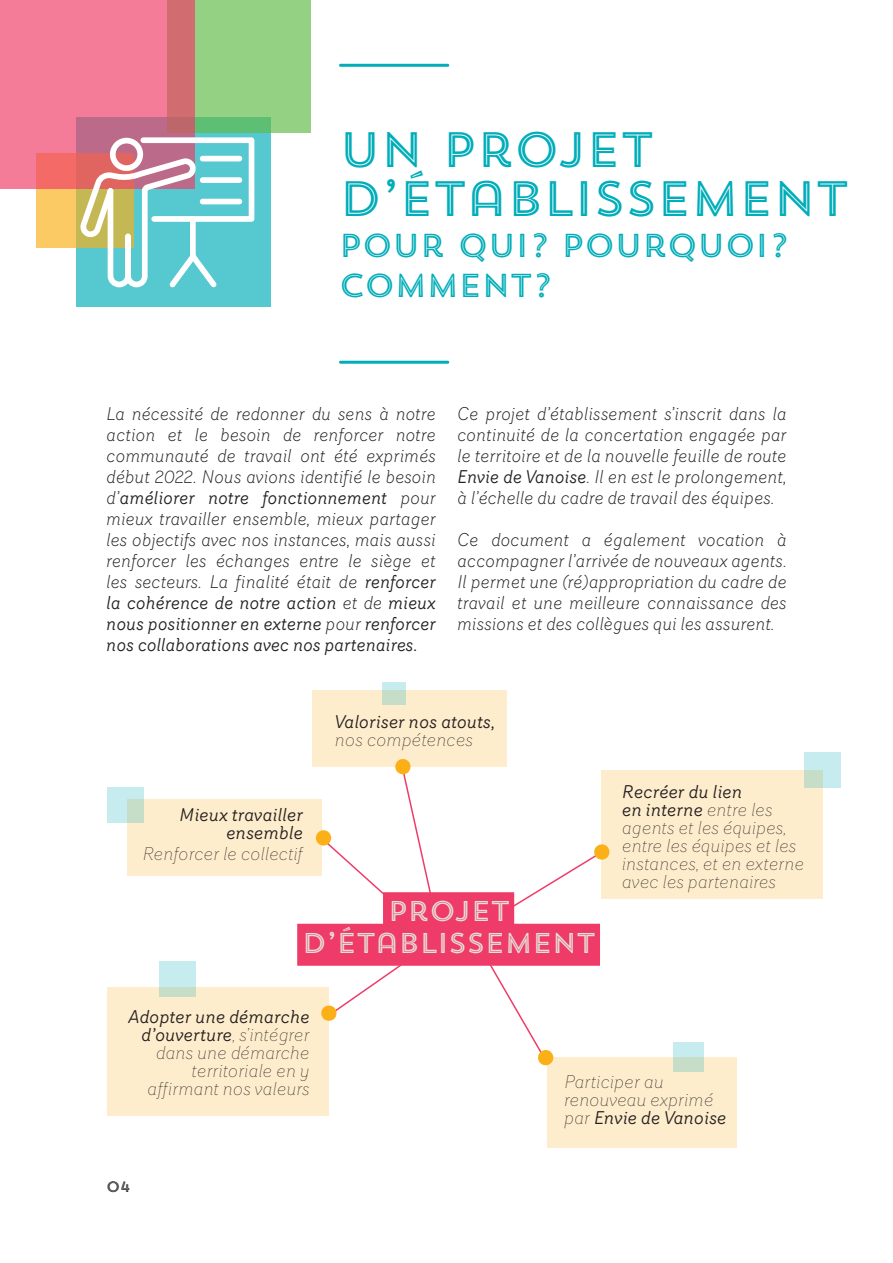
<style>
.page{position:relative;width:893px;height:1263px;background:#fff}
.page>*{position:absolute;margin:0;border:0;box-sizing:border-box;transform-origin:0 0}
.t1{font:49.5px "Trend Sans Five";letter-spacing:-.03em;color:#00adb9}
.t2{font:33px "Trend Sans Five";letter-spacing:-.03em;color:#00adb9}
.t3{font:28.5px "Trend Sans Five";letter-spacing:-.03em;color:#e6e0da}
.t4{font:italic 300 18px/21px "Router";letter-spacing:-.005em;color:#231f20;text-align:justify}
.t5{font:italic 200 18px/18px "Router";color:#231f20}
.t6{font:italic 18px/18px "Router";color:#231f20;text-align:right}
.t7{font:15px "Trend Sans Five";color:#231f20}
.s1{font-weight:400}
</style>
<div class="page">
<div style="left:602px;top:770px;width:221px;height:129px;background:#feedcc"></div>
<svg style="left:805px;top:753px;width:36px;height:35px"></svg>
<div style="left:107px;top:987px;width:221px;height:129px;background:#feedcc"></div>
<svg style="left:159px;top:961px;width:37px;height:35px"></svg>
<div style="left:127px;top:800px;width:195px;height:76px;background:#feedcc"></div>
<svg style="left:107px;top:787px;width:37px;height:36px"></svg>
<div style="left:312px;top:690px;width:195px;height:77px;background:#feedcc"></div>
<svg style="left:383px;top:682px;width:23px;height:23px"></svg>
<div style="left:547px;top:1058px;width:190px;height:90px;background:#feedcc"></div>
<svg style="left:673px;top:1042px;width:31px;height:29px"></svg>
<div style="left:383px;top:892px;width:131px;height:42px;background:#ef3b67"></div>
<div style="left:297px;top:924px;width:303px;height:42px;background:#ef3b67"></div>
<svg style="left:320px;top:836px;width:66px;height:59px"></svg>
<div style="left:316px;top:830px;width:15px;height:15px;background:#fbb017;border-radius:50%"></div>
<svg style="left:394px;top:759px;width:39px;height:134px"></svg>
<svg style="left:505px;top:843px;width:105px;height:69px"></svg>
<svg style="left:320px;top:965px;width:92px;height:57px"></svg>
<svg style="left:485px;top:965px;width:69px;height:101px"></svg>
<div style="left:76px;top:118px;width:195px;height:189px;background:#55c8d0"></div>
<div style="left:36px;top:153px;width:98px;height:95px;background:#fcca64"></div>
<svg style="left:195px;top:0;width:115px;height:133px;background:#90cf81"></svg>
<svg style="left:0;top:0;width:195px;height:189px;background:#ec7890"></svg>
<hr style="left:340px;top:64px;width:108px;height:3px;background:#00adb9">
<hr style="left:340px;top:361px;width:108px;height:3px;background:#00adb9">
<svg style="left:75px;top:135px;width:180px;height:153px"></svg>
<p class="t1" style="left:339px;top:118px;width:318px">UN PROJET</p>
<p class="t1" style="left:339px;top:167px;width:513px">D’ÉTABLISSEMENT</p>
<p class="t2" style="left:339px;top:224px;width:452px">POUR QUI? POURQUOI?</p>
<p class="t2" style="left:339px;top:264px;width:215px">COMMENT?</p>
<p class="t4" style="left:106px;top:403px;width:331px">La nécessité de redonner du sens à notre action et le besoin de renforcer notre communauté de travail ont été exprimés début 2022. Nous avions identifié le besoin d’<span class="s1">améliorer notre fonctionnement</span> pour mieux travailler ensemble, mieux partager les objectifs avec nos instances, mais aussi renforcer les échanges entre le siège et les secteurs. La finalité était de <span class="s1">renforcer la cohérence de notre action</span> et de <span class="s1">mieux nous positionner en externe</span> pour <span class="s1">renforcer nos collaborations avec nos partenaires.</span></p>
<p class="t4" style="left:457px;top:403px;width:331px">Ce projet d’établissement s’inscrit dans la continuité de la concertation engagée par le territoire et de la nouvelle feuille de route <span class="s1">Envie de Vanoise</span>. Il en est le prolongement, à l’échelle du cadre de travail des équipes.</p>
<p class="t4" style="left:457px;top:529px;width:331px">Ce document a également vocation à accompagner l’arrivée de nouveaux agents.<br>Il permet une (ré)appropriation du cadre de travail et une meilleure connaissance des missions et des collègues qui les assurent.</p>
<p class="t6" style="left:179px;top:805px;width:125px">Mieux travailler ensemble</p>
<p class="t5" style="left:143px;top:844px;width:162px">Renforcer le collectif</p>
<p class="t6" style="left:335px;top:712px;width:162px">Valoriser nos atouts,</p>
<p class="t5" style="left:335px;top:730px;width:140px">nos compétences</p>
<p class="t3" style="left:388px;top:893px;width:124px">PROJET</p>
<p class="t3" style="left:302px;top:925px;width:296px">D’ÉTABLISSEMENT</p>
<p class="t6" style="left:622px;top:782px;width:122px">Recréer du lien</p>
<p class="t5" style="left:622px;top:800px;width:184px"><span class="s1">en interne</span> entre les agents et les équipes, entre les équipes et les instances, et en externe avec les partenaires</p>
<p class="t5" style="left:128px;top:1007px;width:183px;text-align:right"><span class="s1">Adopter une démarche d’ouverture</span>, s’intégrer dans une démarche territoriale en y affirmant nos valeurs</p>
<p class="t7" style="left:106px;top:1177px;width:26px">04</p>
<p class="t5" style="left:564px;top:1072px;width:164px">Participer au renouveau exprimé par <span class="s1">Envie de Vanoise</span></p>
</div>
